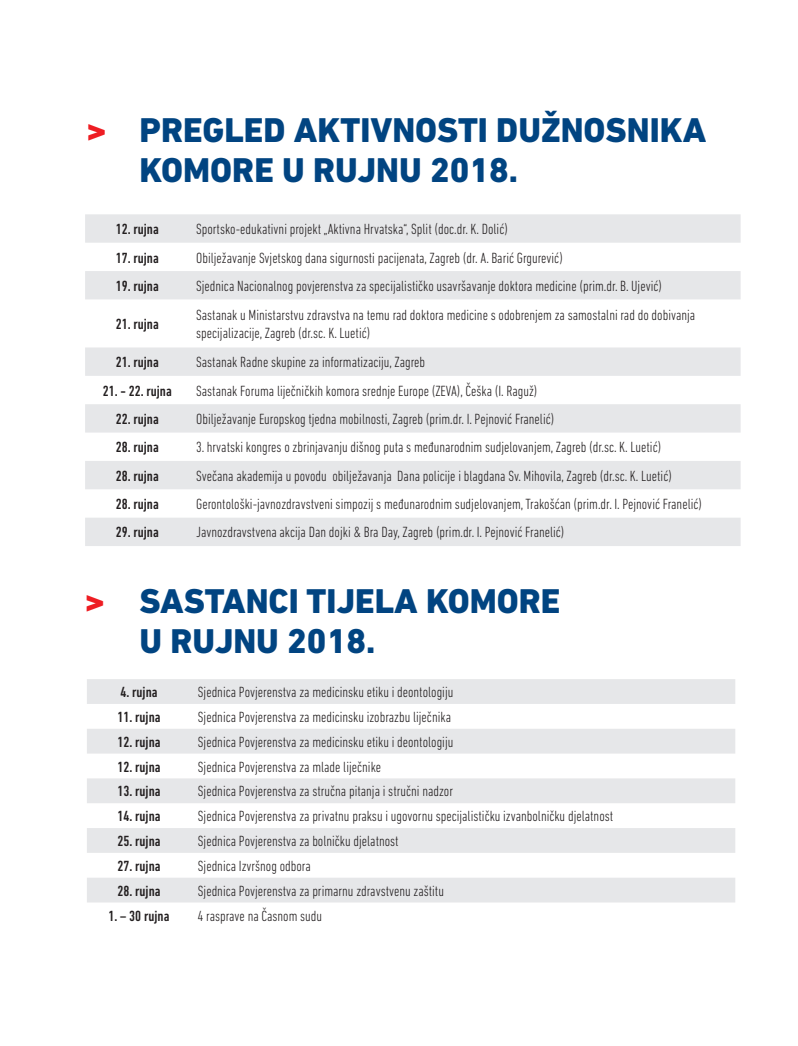
<style>
.page{position:relative;width:798px;height:1046px;background:#fff}
.page>*{position:absolute;margin:0;border:0;box-sizing:border-box;transform-origin:0 0}
.t1{font:800 35px/40px "DIN Next LT Pro";color:#014481}
.t2{font:300 condensed 15px/17.5px "DIN Next LT Pro";color:#231f20}
.t3{font:500 condensed 15px "DIN Next LT Pro";color:#231f20}
.s1{color:#ee1d23}
</style>
<div class="page">
<svg style="left:85px;top:214px;width:655px;height:332px;fill:#ebeced"></svg>
<svg style="left:87px;top:679px;width:648px;height:223px;fill:#e6e7e9"></svg>
<p class="t1" style="left:139px;top:110px;width:568px;text-indent:-53px"><span class="s1">&gt;</span> PREGLED AKTIVNOSTI DUŽNOSNIKA<br>KOMORE U RUJNU 2018.</p>
<p class="t3" style="left:116px;top:220px;width:44px">12. rujna</p>
<p class="t2" style="left:196px;top:220px;width:313px">Sportsko-edukativni projekt „Aktivna Hrvatska“, Split (doc.dr. K. Dolić)</p>
<p class="t3" style="left:116px;top:249px;width:44px">17. rujna</p>
<p class="t2" style="left:196px;top:248px;width:368px">Obilježavanje Svjetskog dana sigurnosti pacijenata, Zagreb (dr. A. Barić Grgurević)</p>
<p class="t3" style="left:116px;top:277px;width:44px">19. rujna</p>
<p class="t2" style="left:196px;top:277px;width:467px">Sjednica Nacionalnog povjerenstva za specijalističko usavršavanje doktora medicine (prim.dr. B. Ujević)</p>
<p class="t3" style="left:116px;top:315px;width:44px">21. rujna</p>
<p class="t2" style="left:196px;top:306px;width:500px">Sastanak u Ministarstvu zdravstva na temu rad doktora medicine s odobrenjem za samostalni rad do dobivanja specijalizacije, Zagreb (dr.sc. K. Luetić)</p>
<p class="t3" style="left:116px;top:354px;width:44px">21. rujna</p>
<p class="t2" style="left:196px;top:353px;width:230px">Sastanak Radne skupine za informatizaciju, Zagreb</p>
<p class="t3" style="left:103px;top:382px;width:70px">21. - 22. rujna</p>
<p class="t2" style="left:196px;top:381px;width:342px">Sastanak Foruma liječničkih komora srednje Europe (ZEVA), Češka (I. Raguž)</p>
<p class="t3" style="left:116px;top:410px;width:44px">22. rujna</p>
<p class="t2" style="left:196px;top:410px;width:359px">Obilježavanje Europskog tjedna mobilnosti, Zagreb (prim.dr. I. Pejnović Franelić)</p>
<p class="t3" style="left:116px;top:439px;width:44px">28. rujna</p>
<p class="t2" style="left:196px;top:438px;width:466px">3. hrvatski kongres o zbrinjavanju dišnog puta s međunarodnim sudjelovanjem, Zagreb (dr.sc. K. Luetić)</p>
<p class="t3" style="left:116px;top:467px;width:44px">28. rujna</p>
<p class="t2" style="left:196px;top:466px;width:477px">Svečana akademija u povodu obilježavanja Dana policije i blagdana Sv. Mihovila, Zagreb (dr.sc. K. Luetić)</p>
<p class="t3" style="left:116px;top:495px;width:44px">28. rujna</p>
<p class="t2" style="left:196px;top:495px;width:507px">Gerontološki-javnozdravstveni simpozij s međunarodnim sudjelovanjem, Trakošćan (prim.dr. I. Pejnović Franelić)</p>
<p class="t3" style="left:116px;top:524px;width:44px">29. rujna</p>
<p class="t2" style="left:196px;top:523px;width:370px">Javnozdravstvena akcija Dan dojki &amp; Bra Day, Zagreb (prim.dr. I. Pejnović Franelić)</p>
<p class="t1" style="left:139px;top:581px;width:422px;text-indent:-54px"><span class="s1">&gt;</span> SASTANCI TIJELA KOMORE<br>U RUJNU 2018.</p>
<p class="t3" style="left:120px;top:683px;width:38px">4. rujna</p>
<p class="t2" style="left:198px;top:683px;width:257px">Sjednica Povjerenstva za medicinsku etiku i deontologiju</p>
<p class="t3" style="left:117px;top:708px;width:44px">11. rujna</p>
<p class="t2" style="left:198px;top:708px;width:254px">Sjednica Povjerenstva za medicinsku izobrazbu liječnika</p>
<p class="t3" style="left:117px;top:733px;width:44px">12. rujna</p>
<p class="t2" style="left:198px;top:732px;width:257px">Sjednica Povjerenstva za medicinsku etiku i deontologiju</p>
<p class="t3" style="left:117px;top:758px;width:44px">12. rujna</p>
<p class="t2" style="left:198px;top:757px;width:185px">Sjednica Povjerenstva za mlade liječnike</p>
<p class="t3" style="left:117px;top:782px;width:44px">13. rujna</p>
<p class="t2" style="left:198px;top:782px;width:256px">Sjednica Povjerenstva za stručna pitanja i stručni nadzor</p>
<p class="t3" style="left:117px;top:807px;width:44px">14. rujna</p>
<p class="t2" style="left:198px;top:807px;width:416px">Sjednica Povjerenstva za privatnu praksu i ugovornu specijalističku izvanbolničku djelatnost</p>
<p class="t3" style="left:117px;top:832px;width:44px">25. rujna</p>
<p class="t2" style="left:198px;top:832px;width:202px">Sjednica Povjerenstva za bolničku djelatnost</p>
<p class="t3" style="left:117px;top:857px;width:44px">27. rujna</p>
<p class="t2" style="left:198px;top:856px;width:114px">Sjednica Izvršnog odbora</p>
<p class="t3" style="left:117px;top:882px;width:44px">28. rujna</p>
<p class="t2" style="left:198px;top:881px;width:247px">Sjednica Povjerenstva za primarnu zdravstvenu zaštitu</p>
<p class="t3" style="left:109px;top:906px;width:62px">1. – 30 rujna</p>
<p class="t2" style="left:198px;top:906px;width:126px">4 rasprave na Časnom sudu</p>
</div>
